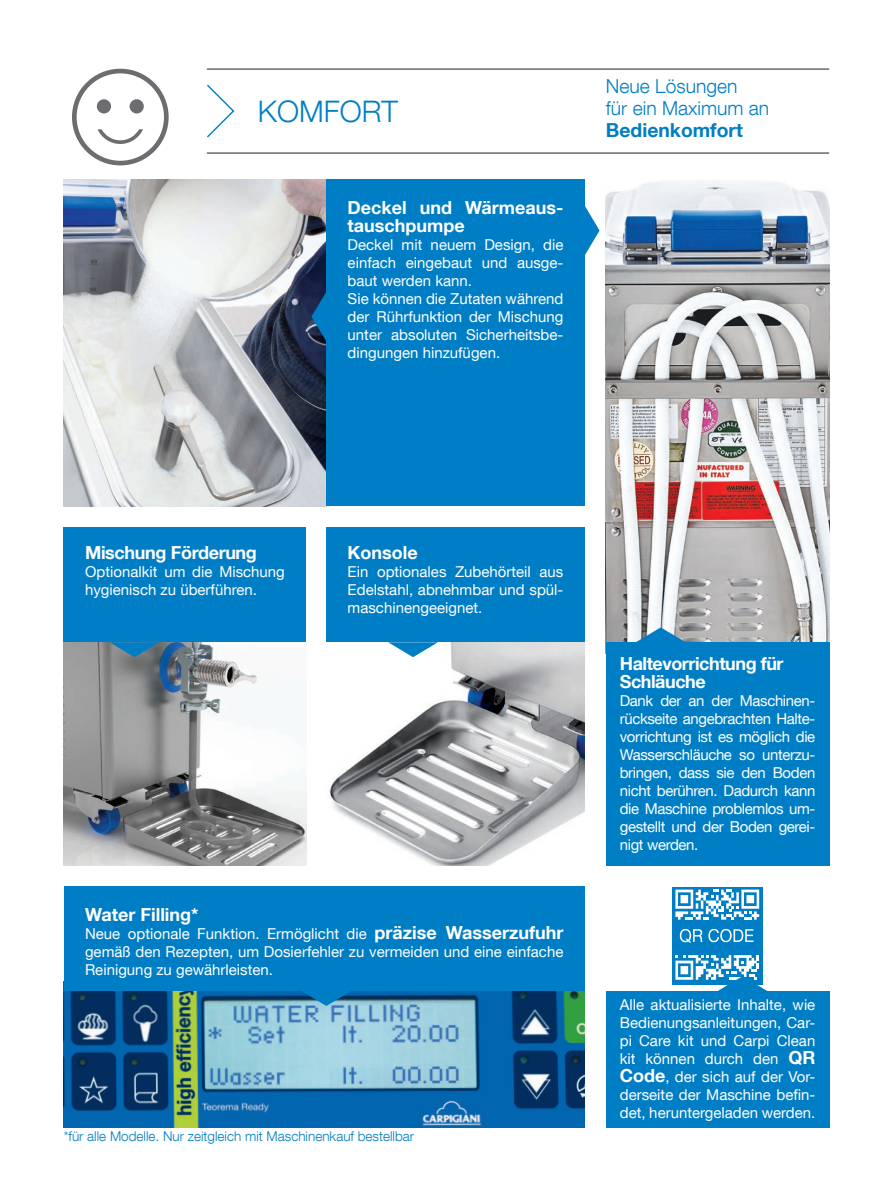
<style>
.page{position:relative;width:893px;height:1191px;background:#fff}
.page>*{position:absolute;margin:0;border:0;box-sizing:border-box;transform-origin:0 0}
.t1{font:300 29.7px "Helvetica Neue LT Com";color:#007ec5}
.t2{font:300 19.35px/21.6px "Helvetica Neue LT Com";color:#007ec5}
.t3{font:700 19.35px "Helvetica Neue LT Com";color:#007ec5}
.t4{font:700 18px/18px "Helvetica Neue LT Com";color:#fff}
.t5{font:700 18px/18px "Helvetica Neue LT Com";letter-spacing:-.02em;color:#fff}
.t6{font:15px/18px "Helvetica Neue LT Com";color:#fff;text-align:justify}
.t7{font:300 13.5px "Helvetica Neue LT Com";color:#007ec5}
.s1{font-weight:700;font-size:18px}
</style>
<div class="page">
<img style="left:64px;top:642px;width:242px;height:223px">
<img style="left:329px;top:642px;width:256px;height:223px">
<img style="left:64px;top:991px;width:521px;height:136px">
<svg style="left:110px;top:642px;width:49px;height:15px"></svg>
<svg style="left:388px;top:642px;width:50px;height:15px"></svg>
<div style="left:64px;top:527px;width:242px;height:115px;background:#007ec5"></div>
<div style="left:326px;top:527px;width:259px;height:115px;background:#007ec5"></div>
<svg style="left:72px;top:69px;width:97px;height:96px"></svg>
<div style="left:64px;top:887px;width:521px;height:104px;background:#007ec5"></div>
<svg style="left:301px;top:991px;width:50px;height:15px"></svg>
<img style="left:606px;top:181px;width:223px;height:461px">
<div style="left:606px;top:642px;width:223px;height:223px;background:#007ec5"></div>
<svg style="left:636px;top:627px;width:50px;height:15px"></svg>
<hr style="left:207px;top:69px;width:622px;height:1px;background:#231f20">
<hr style="left:207px;top:153px;width:622px;height:1px;background:#231f20">
<svg style="left:207px;top:84px;width:28px;height:54px"></svg>
<div style="left:672px;top:887px;width:91px;height:97px;background:#007ec5"></div>
<svg style="left:675px;top:889px;width:84px;height:30px"></svg>
<svg style="left:680px;top:929px;width:73px;height:14px"></svg>
<svg style="left:675px;top:955px;width:92px;height:36px"></svg>
<div style="left:606px;top:991px;width:223px;height:136px;background:#007ec5"></div>
<img style="left:64px;top:179px;width:262px;height:327px">
<div style="left:326px;top:179px;width:259px;height:327px;background:#007ec5"></div>
<svg style="left:311px;top:292px;width:15px;height:49px"></svg>
<svg style="left:585px;top:206px;width:15px;height:49px"></svg>
<h1 class="t1" style="left:258px;top:93px;width:142px">KOMFORT</h1>
<p class="t4" style="left:348px;top:198px;width:217px">Deckel und Wärmeaus&shy;tauschpumpe</p>
<p class="t6" style="left:348px;top:235px;width:217px;text-align:left">Deckel mit neuem Design, die einfach eingebaut und ausge&shy;baut werden kann.<br>Sie können die Zutaten während der Rührfunktion der Mischung unter absoluten Sicherheitsbe&shy;dingungen hinzufügen.</p>
<p class="t2" style="left:606px;top:75px;width:165px">Neue Lösungen<br>für ein Maximum an</p>
<p class="t3" style="left:606px;top:117px;width:138px">Bedienkomfort</p>
<p class="t5" style="left:85px;top:543px;width:173px">Mischung Förderung</p>
<p class="t6" style="left:85px;top:563px;width:201px">Optionalkit um die Mischung hygienisch zu überführen.</p>
<p class="t4" style="left:348px;top:543px;width:72px">Konsole</p>
<p class="t6" style="left:348px;top:563px;width:217px">Ein optionales Zubehörteil aus Edelstahl, abnehmbar und spül&shy;maschinengeeignet.</p>
<p class="t4" style="left:85px;top:905px;width:115px">Water Filling*</p>
<p class="t6" style="left:85px;top:924px;width:480px">Neue optionale Funktion. Ermöglicht die <span class="s1">präzise Wasserzufuhr </span>gemäß den Rezepten, um Dosierfehler zu vermeiden und eine einfache Reinigung zu gewährleisten.</p>
<p class="t7" style="left:64px;top:1127px;width:352px">*für alle Modelle. Nur zeitgleich mit Maschinenkauf bestellbar</p>
<p class="t5" style="left:620px;top:654px;width:165px">Haltevorrichtung für<br>Schläuche</p>
<p class="t6" style="left:620px;top:691px;width:197px">Dank der an der Maschinen&shy;rückseite angebrachten Halte&shy;vorrichtung ist es möglich die Wasserschläuche so unterzu&shy;bringen, dass sie den Boden nicht berühren. Dadurch kann die Maschine problemlos um&shy;gestellt und der Boden gerei&shy;nigt werden.</p>
<p class="t6" style="left:620px;top:995px;width:197px">Alle aktualisierte Inhalte, wie Bedienungsanleitungen, Car&shy;pi Care kit und Carpi Clean kit können durch den <span class="s1">QR Code</span>, der sich auf der Vor&shy;derseite der Maschine befin&shy;det, heruntergeladen werden.</p>
</div>
